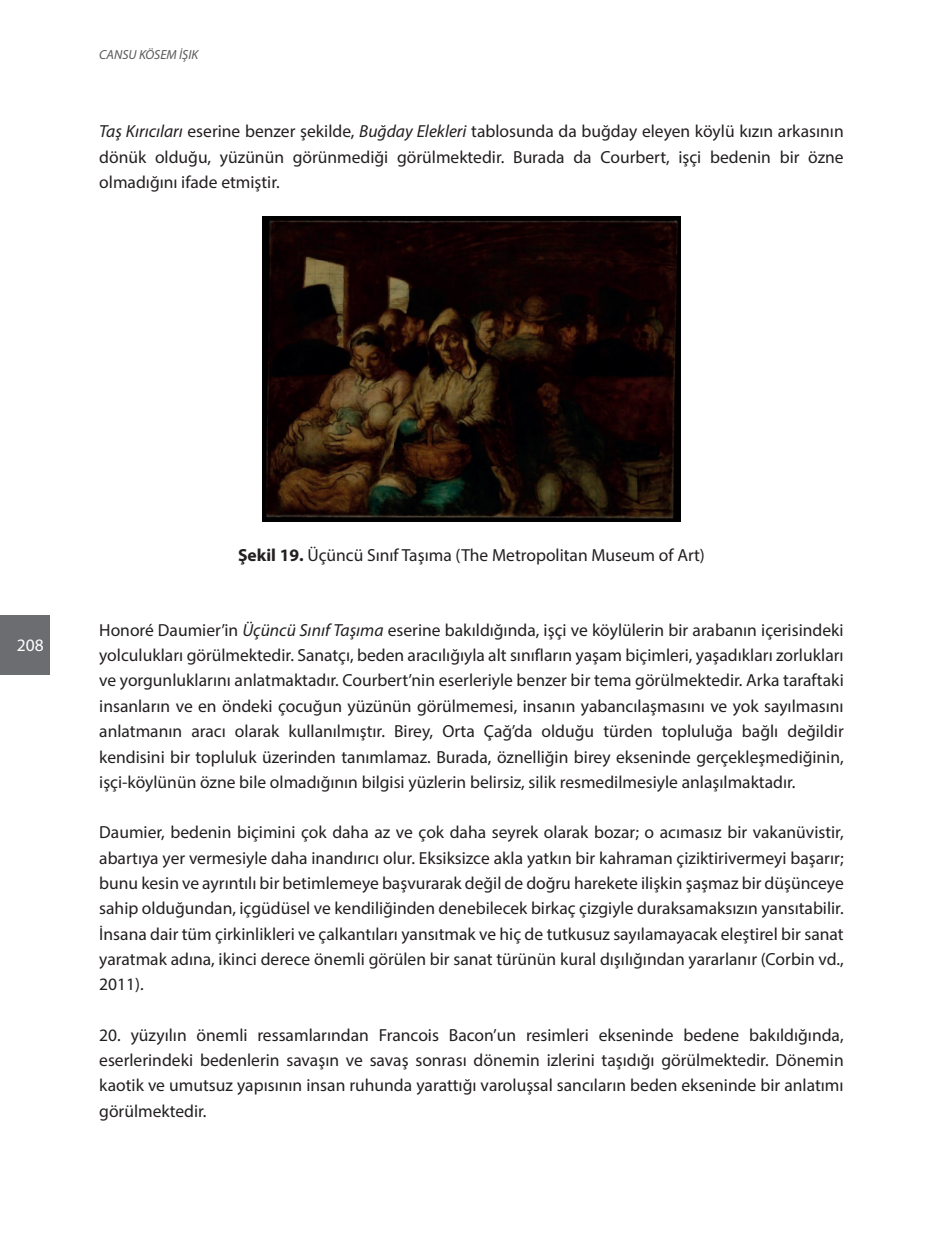
<style>
.page{position:relative;width:943px;height:1241px;background:#fff}
.page>*{position:absolute;margin:0;border:0;box-sizing:border-box;transform-origin:0 0}
.t1{font:17.5px/25.4px "Myriad Pro";color:#231f20;text-align:justify}
.t2{font:17.5px "Myriad Pro";color:#fff}
.t3{font:italic 13.12px "Myriad Pro";color:#57585a}
.s1{font-style:italic}
.s2{font-weight:700}
</style>
<div class="page">
<div style="left:0;top:615px;width:50px;height:60px;background:#6c6d70"></div>
<img style="left:262px;top:216px;width:418px;height:305px">
<p class="t3" style="left:99px;top:47px;width:100px">CANSU KÖSEM İŞIK</p>
<p class="t1" style="left:99px;top:118px;width:746px"><span class="s1">Taş Kırıcıları</span> eserine benzer şekilde, <span class="s1">Buğday Elekleri</span> tablosunda da buğday eleyen köylü kızın arkasının dönük olduğu, yüzünün görünmediği görülmektedir. Burada da Courbert, işçi bedenin bir özne olmadığını ifade etmiştir.</p>
<p class="t2" style="left:17px;top:634px;width:28px">208</p>
<p class="t1" style="left:238px;top:541px;width:468px"><span class="s2">Şekil 19.</span> Üçüncü Sınıf Taşıma (The Metropolitan Museum of Art)</p>
<p class="t1" style="left:99px;top:616px;width:746px">Honoré Daumier’in <span class="s1">Üçüncü Sınıf Taşıma</span> eserine bakıldığında, işçi ve köylülerin bir arabanın içerisindeki yolculukları görülmektedir. Sanatçı, beden aracılığıyla alt sınıfların yaşam biçimleri, yaşadıkları zorlukları ve yorgunluklarını anlatmaktadır. Courbert’nin eserleriyle benzer bir tema görülmektedir. Arka taraftaki insanların ve en öndeki çocuğun yüzünün görülmemesi, insanın yabancılaşmasını ve yok sayılmasını anlatmanın aracı olarak kullanılmıştır. Birey, Orta Çağ’da olduğu türden topluluğa bağlı değildir kendisini bir topluluk üzerinden tanımlamaz. Burada, öznelliğin birey ekseninde gerçekleşmediğinin, işçi-köylünün özne bile olmadığının bilgisi yüzlerin belirsiz, silik resmedilmesiyle anlaşılmaktadır.</p>
<p class="t1" style="left:99px;top:819px;width:746px">Daumier, bedenin biçimini çok daha az ve çok daha seyrek olarak bozar; o acımasız bir vakanüvistir, abartıya yer vermesiyle daha inandırıcı olur. Eksiksizce akla yatkın bir kahraman çiziktirivermeyi başarır; bunu kesin ve ayrıntılı bir betimlemeye başvurarak değil de doğru harekete ilişkin şaşmaz bir düşünceye sahip olduğundan, içgüdüsel ve kendiliğinden denebilecek birkaç çizgiyle duraksamaksızın yansıtabilir.<br>İnsana dair tüm çirkinlikleri ve çalkantıları yansıtmak ve hiç de tutkusuz sayılamayacak eleştirel bir sanat yaratmak adına, ikinci derece önemli görülen bir sanat türünün kural dışılığından yararlanır (Corbin vd., 2011).</p>
<p class="t1" style="left:99px;top:1021px;width:746px">20. yüzyılın önemli ressamlarından Francois Bacon’un resimleri ekseninde bedene bakıldığında, eserlerindeki bedenlerin savaşın ve savaş sonrası dönemin izlerini taşıdığı görülmektedir. Dönemin kaotik ve umutsuz yapısının insan ruhunda yarattığı varoluşsal sancıların beden ekseninde bir anlatımı görülmektedir.</p>
</div>
